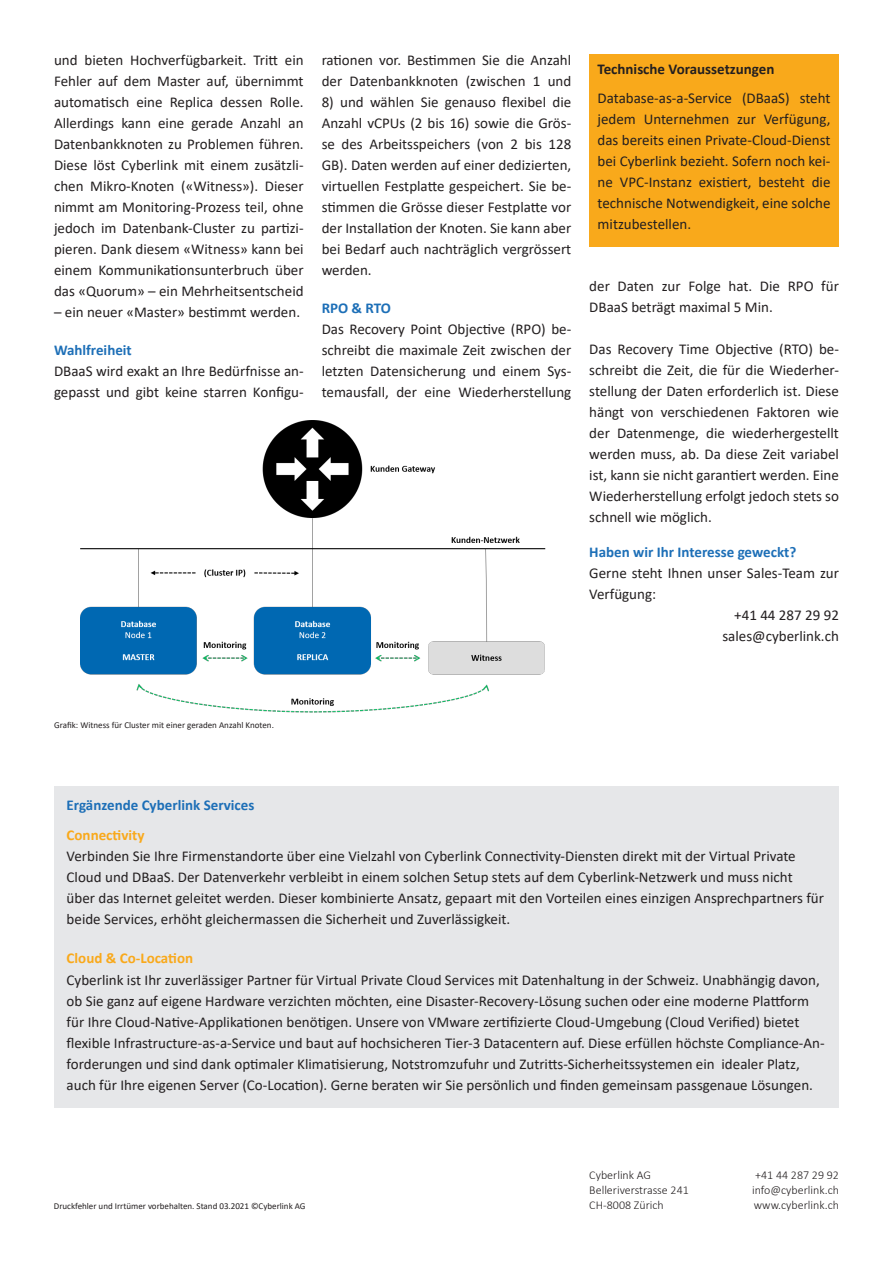
<style>
.page{position:relative;width:893px;height:1263px;background:#fff}
.page>*{position:absolute;margin:0;border:0;box-sizing:border-box;transform-origin:0 0}
.t1{font:15px/21px "Calibri";color:#231f20}
.TextTitel{font:700 15px "Calibri";color:#1d6fb7}
.t2{font:700 15px "Calibri";color:#f9a91b}
.Facts{font:700 15px "Calibri";color:#231f20}
.t3{font:300 12px "Calibri";color:#231f20}
.t4{font:9px "Calibri";color:#231f20}
</style>
<div class="page">
<div style="left:54px;top:786px;width:785px;height:321px;background:#e6e7e9"></div>
<div style="left:589px;top:54px;width:250px;height:193px;background:#f9a91b"></div>
<img style="left:80px;top:420px;width:465px;height:293px">
<p class="t1" style="left:54px;top:49px;width:251px;text-align:justify">und bieten Hochverfügbarkeit. Tritt ein Fehler auf dem Master auf, übernimmt automatisch eine Replica dessen Rolle.<br>Allerdings kann eine gerade Anzahl an Datenbankknoten zu Problemen führen.<br>Diese löst Cyberlink mit einem zusätzli&shy;chen Mikro-Knoten («Witness»). Dieser nimmt am Monitoring-Prozess teil, ohne jedoch im Datenbank-Cluster zu partizi&shy;pieren. Dank diesem «Witness» kann bei einem Kommunikationsunterbruch über das «Quorum» – ein Mehrheitsentscheid</p>
<p class="t1" style="left:54px;top:301px;width:248px">– ein neuer «Master» bestimmt werden.</p>
<p class="TextTitel" style="left:54px;top:340px;width:79px">Wahlfreiheit</p>
<p class="t1" style="left:54px;top:360px;width:251px">DBaaS wird exakt an Ihre Bedürfnisse an&shy;gepasst und gibt keine starren Konfigu-</p>
<p class="t1" style="left:322px;top:49px;width:251px">rationen vor. Bestimmen Sie die Anzahl der Datenbankknoten (zwischen 1 und</p>
<p class="t1" style="left:322px;top:91px;width:251px;text-align:justify">8) und wählen Sie genauso flexibel die Anzahl vCPUs (2 bis 16) sowie die Grös&shy;se des Arbeitsspeichers (von 2 bis 128<br>GB). Daten werden auf einer dedizierten, virtuellen Festplatte gespeichert. Sie be&shy;stimmen die Grösse dieser Festplatte vor der Installation der Knoten. Sie kann aber bei Bedarf auch nachträglich vergrössert werden.</p>
<p class="TextTitel" style="left:322px;top:298px;width:71px">RPO &amp; RTO</p>
<p class="t1" style="left:322px;top:318px;width:251px;text-align:justify">Das Recovery Point Objective (RPO) be&shy;schreibt die maximale Zeit zwischen der letzten Datensicherung und einem Sys&shy;temausfall, der eine Wiederherstellung</p>
<p class="Facts" style="left:598px;top:58px;width:178px">Technische Voraussetzungen</p>
<p class="t1" style="left:598px;top:87px;width:234px;text-align:justify">Database-as-a-Service (DBaaS) steht jedem Unternehmen zur Verfügung, das bereits einen Private-Cloud-Dienst bei Cyberlink bezieht. Sofern noch kei&shy;ne VPC-Instanz existiert, besteht die technische Notwendigkeit, eine solche mitzubestellen.</p>
<p class="t1" style="left:589px;top:275px;width:251px">der Daten zur Folge hat. Die RPO für<br>DBaaS beträgt maximal 5 Min.</p>
<p class="t1" style="left:589px;top:338px;width:251px;text-align:justify">Das Recovery Time Objective (RTO) be&shy;schreibt die Zeit, die für die Wiederher&shy;stellung der Daten erforderlich ist. Diese hängt von verschiedenen Faktoren wie der Datenmenge, die wiederhergestellt werden muss, ab. Da diese Zeit variabel ist, kann sie nicht garantiert werden. Eine Wiederherstellung erfolgt jedoch stets so schnell wie möglich.</p>
<p class="TextTitel" style="left:589px;top:541px;width:208px">Haben wir Ihr Interesse geweckt?</p>
<p class="t1" style="left:589px;top:562px;width:251px">Gerne steht Ihnen unser Sales-Team zur<br>Verfügung:</p>
<p class="t1" style="left:734px;top:604px;width:106px">+41 44 287 29 92</p>
<p class="t1" style="left:722px;top:625px;width:118px">sales@cyberlink.ch</p>
<p class="t4" style="left:54px;top:718px;width:221px">Grafik: Witness für Cluster mit einer geraden Anzahl Knoten.</p>
<p class="TextTitel" style="left:67px;top:794px;width:189px">Ergänzende Cyberlink Services</p>
<p class="t2" style="left:67px;top:825px;width:79px">Connectivity</p>
<p class="t1" style="left:67px;top:846px;width:759px">Verbinden Sie Ihre Firmenstandorte über eine Vielzahl von Cyberlink Connectivity-Diensten direkt mit der Virtual Private Cloud und DBaaS. Der Datenverkehr verbleibt in einem solchen Setup stets auf dem Cyberlink-Netzwerk und muss nicht über das Internet geleitet werden. Dieser kombinierte Ansatz, gepaart mit den Vorteilen eines einzigen Ansprechpartners für beide Services, erhöht gleichermassen die Sicherheit und Zuverlässigkeit.</p>
<p class="t2" style="left:67px;top:948px;width:128px">Cloud &amp; Co-Location</p>
<p class="t1" style="left:67px;top:969px;width:759px">Cyberlink ist Ihr zuverlässiger Partner für Virtual Private Cloud Services mit Datenhaltung in der Schweiz. Unabhängig davon, ob Sie ganz auf eigene Hardware verzichten möchten, eine Disaster-Recovery-Lösung suchen oder eine moderne Plattform für Ihre Cloud-Native-Applikationen benötigen. Unsere von VMware zertifizierte Cloud-Umgebung (Cloud Verified) bietet flexible Infrastructure-as-a-Service und baut auf hochsicheren Tier-3 Datacentern auf. Diese erfüllen höchste Compliance-An&shy;forderungen und sind dank optimaler Klimatisierung, Notstromzufuhr und Zutritts-Sicherheitssystemen ein idealer Platz, auch für Ihre eigenen Server (Co-Location). Gerne beraten wir Sie persönlich und finden gemeinsam passgenaue Lösungen.</p>
<p class="t4" style="left:54px;top:1200px;width:253px">Druckfehler und Irrtümer vorbehalten. Stand 03.2021 ©Cyberlink AG</p>
<p class="t3" style="left:589px;top:1168px;width:63px">Cyberlink AG</p>
<p class="t3" style="left:589px;top:1183px;width:101px">Belleriverstrasse 241</p>
<p class="t3" style="left:589px;top:1198px;width:76px">CH-8008 Zürich</p>
<p class="t3" style="left:755px;top:1168px;width:85px">+41 44 287 29 92</p>
<p class="t3" style="left:752px;top:1183px;width:88px">info@cyberlink.ch</p>
<p class="t3" style="left:754px;top:1198px;width:87px">www.cyberlink.ch</p>
</div>
